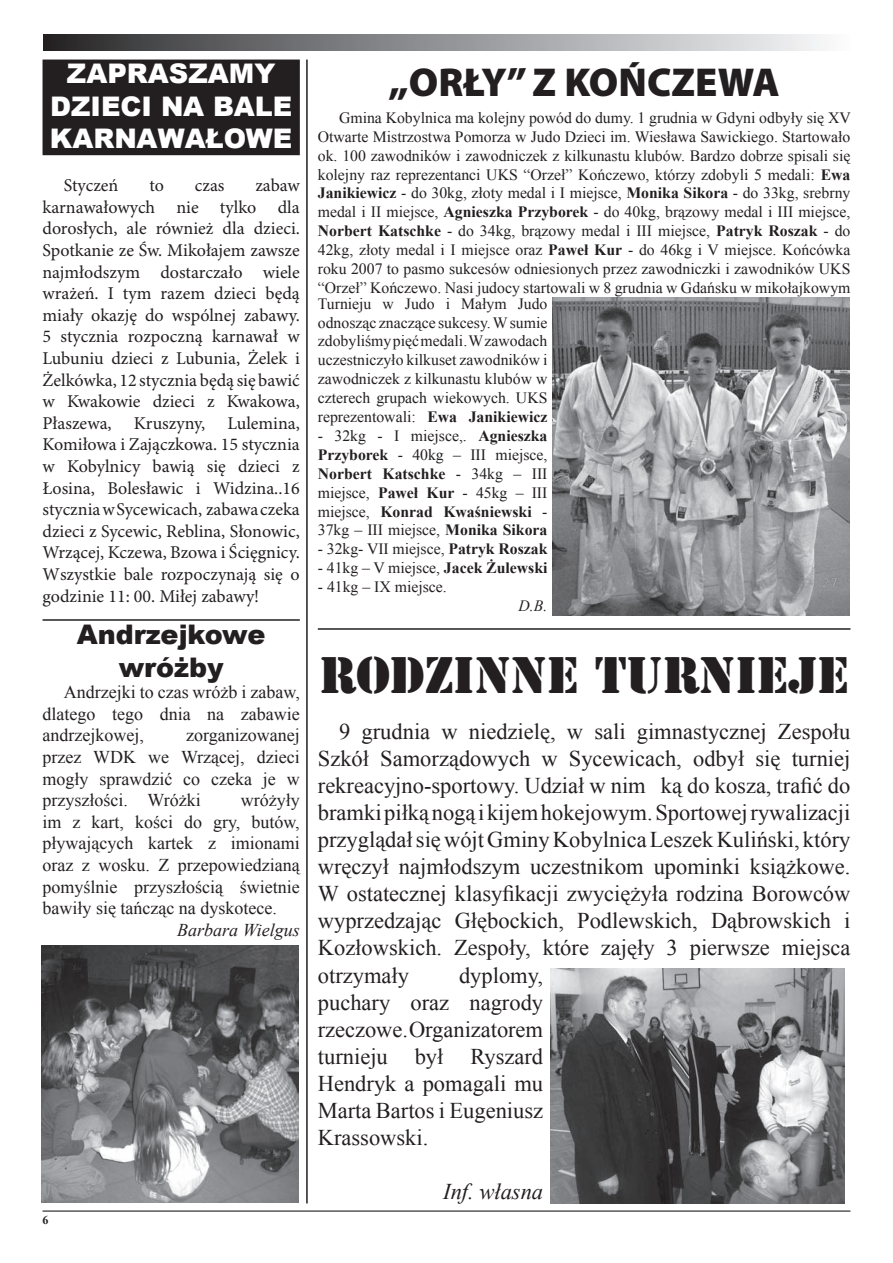
<style>
.page{position:relative;width:893px;height:1263px;background:#fff}
.page>*{position:absolute;margin:0;border:0;box-sizing:border-box;transform-origin:0 0}
.t1{font:48px "Stencil Std";color:#231f20}
.t2{font:900 40.5px "Myriad Pro";color:#231f20}
.t3{font:900 27px/32.4px "Arial";color:#fff;text-align:center}
.t4{font:900 27px/32.4px "Arial";color:#231f20;text-align:center}
.t5{font:22.5px/27.2px "Times New Roman";color:#231f20;text-align:justify}
.t6{font:italic 22.5px "Times New Roman";color:#231f20}
.t7{font:18px/21.6px "Minion Pro";color:#231f20;text-align:justify}
.t8{font:18px/21.6px "Times New Roman";color:#231f20;text-align:justify}
.t9{font:italic 18px "Times New Roman";color:#231f20}
.t10{font:15.75px/18.9px "Times New Roman";color:#231f20;text-align:justify}
.t11{font:italic 15.75px "Times New Roman";color:#231f20}
.t12{font:700 12px "Times New Roman";color:#231f20}
.s1{font-weight:700}
</style>
<div class="page">
<hr style="left:43px;top:1210px;width:807px;height:1px;background:#231f20">
<div style="left:43px;top:34px;width:807px;height:16px;background:linear-gradient(to right,#2a2a2d,#fafcfe)"></div>
<div style="left:43px;top:60px;width:256px;height:94px;background:#231f20"></div>
<div style="left:43px;top:60px;width:257px;height:95px;border:2px solid #231f20"></div>
<hr style="left:43px;top:619px;width:257px;height:2px;background:#231f20">
<img style="left:42px;top:945px;width:257px;height:258px">
<hr style="left:306px;top:60px;width:2px;height:1143px;background:#231f20">
<hr style="left:318px;top:628px;width:532px;height:2px;background:#231f20">
<img style="left:552px;top:298px;width:298px;height:318px">
<img style="left:551px;top:968px;width:293px;height:235px">
<h3 class="t3" style="left:50px;top:56px;width:244px">ZAPRASZAMY<br>DZIECI NA BALE<br>KARNAWAŁOWE</h3>
<p class="t7" style="left:64px;top:175px;width:56px">Styczeń</p>
<p class="t7" style="left:149px;top:175px;width:16px">to</p>
<p class="t7" style="left:195px;top:175px;width:31px">czas</p>
<p class="t7" style="left:43px;top:175px;width:259px;text-indent:213px">zabaw karnawałowych nie tylko dla dorosłych, ale również dla dzieci.<br>Spotkanie ze Św. Mikołajem zawsze najmłodszym dostarczało wiele wrażeń. I tym razem dzieci będą miały okazję do wspólnej zabawy.<br>5 stycznia rozpoczną karnawał w Lubuniu dzieci z Lubunia, Żelek i Żelkówka, 12 stycznia będą się bawić w Kwakowie dzieci z Kwakowa, Płaszewa, Kruszyny, Lulemina, Komiłowa i Zajączkowa. 15 stycznia w Kobylnicy bawią się dzieci z Łosina, Bolesławic i Widzina..16 stycznia w Sycewicach, zabawa czeka dzieci z Sycewic, Reblina, Słonowic, Wrzącej, Kczewa, Bzowa i Ścięgnicy.<br>Wszystkie bale rozpoczynają się o godzinie 11: 00. Miłej zabawy!</p>
<h3 class="t4" style="left:77px;top:618px;width:190px">Andrzejkowe wróżby</h3>
<p class="t8" style="left:43px;top:681px;width:259px;text-indent:21px">Andrzejki to czas wróżb i zabaw, dlatego tego dnia na zabawie andrzejkowej,</p>
<p class="t8" style="left:43px;top:724px;width:259px;text-indent:144px">zorganizowanej przez WDK we Wrzącej, dzieci mogły sprawdzić co czeka je w przyszłości. Wróżki</p>
<p class="t8" style="left:43px;top:789px;width:259px;text-indent:198px">wróżyły im z kart, kości do gry, butów, pływających kartek z imionami oraz z wosku. Z przepowiedzianą pomyślnie przyszłością świetnie bawiły się tańcząc na dyskotece.</p>
<p class="t9" style="left:177px;top:917px;width:124px">Barbara Wielgus</p>
<p class="t12" style="left:43px;top:1212px;width:7px">6</p>
<h2 class="t2" style="left:388px;top:59px;width:393px">„ORŁY” Z KOŃCZEWA</h2>
<p class="t10" style="left:318px;top:108px;width:534px;text-indent:21px">Gmina Kobylnica ma kolejny powód do dumy. 1 grudnia w Gdyni odbyły się XV Otwarte Mistrzostwa Pomorza w Judo Dzieci im. Wiesława Sawickiego. Startowało ok. 100 zawodników i zawodniczek z kilkunastu klubów. Bardzo dobrze spisali się kolejny raz reprezentanci UKS “Orzeł” Kończewo, którzy zdobyli 5 medali: <span class="s1">Ewa Janikiewicz</span> - do 30kg, złoty medal i I miejsce, <span class="s1">Monika Sikora</span> - do 33kg, srebrny medal i II miejsce, <span class="s1">Agnieszka Przyborek</span> - do 40kg, brązowy medal i III miejsce, <span class="s1">Norbert Katschke</span> - do 34kg, brązowy medal i III miejsce, <span class="s1">Patryk Roszak</span> - do 42kg, złoty medal i I miejsce oraz <span class="s1">Paweł Kur</span> - do 46kg i V miejsce. Końcówka roku 2007 to pasmo sukcesów odniesionych przez zawodniczki i zawodników UKS “Orzeł” Kończewo. Nasi judocy startowali w 8 grudnia w Gdańsku w mikołajkowym</p>
<p class="t10" style="left:318px;top:294px;width:231px">Turnieju w Judo i Małym Judo odnosząc znaczące sukcesy. W sumie zdobyliśmy pięć medali. W zawodach uczestniczyło kilkuset zawodników i zawodniczek z kilkunastu klubów w czterech grupach wiekowych. UKS reprezentowali: <span class="s1">Ewa Janikiewicz</span></p>
<p class="t10" style="left:318px;top:426px;width:231px">- 32kg - I miejsce,. <span class="s1">Agnieszka Przyborek</span> - 40kg – III miejsce, <span class="s1">Norbert Katschke</span> - 34kg – III miejsce, <span class="s1">Paweł Kur</span> - 45kg – III miejsce, <span class="s1">Konrad Kwaśniewski</span> - 37kg – III miejsce, <span class="s1">Monika Sikora</span></p>
<p class="t10" style="left:318px;top:539px;width:231px">- 32kg- VII miejsce, <span class="s1">Patryk Roszak</span></p>
<p class="t10" style="left:318px;top:558px;width:231px">- 41kg – V miejsce, <span class="s1">Jacek Żulewski</span></p>
<p class="t10" style="left:318px;top:577px;width:131px">- 41kg – IX miejsce.</p>
<p class="t11" style="left:519px;top:595px;width:30px">D.B.</p>
<h1 class="t1" style="left:319px;top:644px;width:531px">RODZINNE TURNIEJE</h1>
<p class="t5" style="left:318px;top:717px;width:534px;text-indent:21px">9 grudnia w niedzielę, w sali gimnastycznej Zespołu Szkół Samorządowych w Sycewicach, odbył się turniej rekreacyjno-sportowy. Udział w nim ką do kosza, trafić do bramki piłką nogą i kijem hokejowym. Sportowej rywalizacji przyglądał się wójt Gminy Kobylnica Leszek Kuliński, który wręczył najmłodszym uczestnikom upominki książkowe.<br>W ostatecznej klasyfikacji zwyciężyła rodzina Borowców wyprzedzając Głębockich, Podlewskich, Dąbrowskich i Kozłowskich. Zespoły, które zajęły 3 pierwsze miejsca otrzymały</p>
<h3 class="t5" style="left:318px;top:962px;width:227px;text-indent:141px">dyplomy, puchary oraz nagrody rzeczowe. Organizatorem turnieju był Ryszard Hendryk a pomagali mu Marta Bartos i Eugeniusz Krassowski.</h3>
<h3 class="t6" style="left:443px;top:1176px;width:102px">Inf. własna</h3>
</div>
